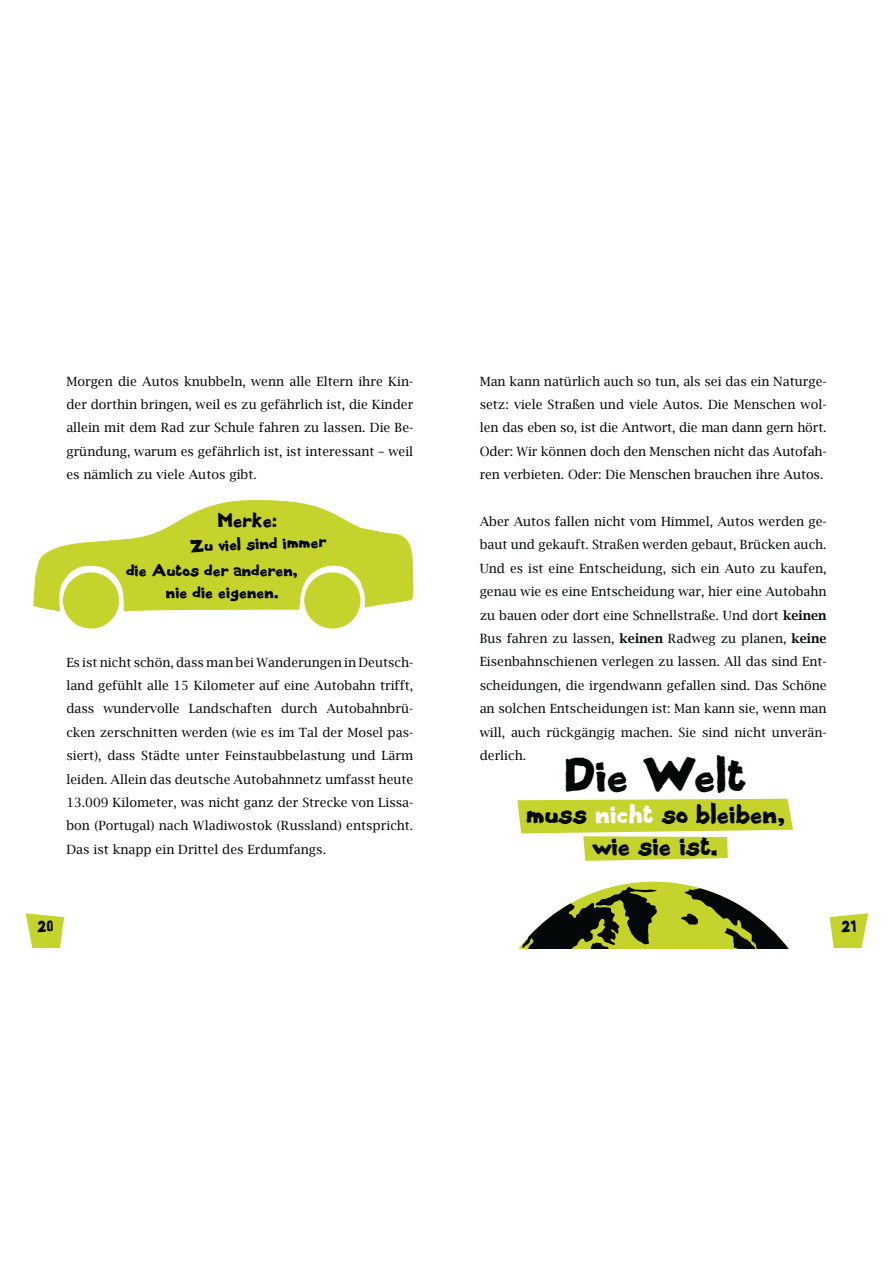
<style>
.page{position:relative;width:893px;height:1263px;background:#fff}
.page>*{position:absolute;margin:0;border:0;box-sizing:border-box;transform-origin:0 0}
.t1{font:41.7px "Black Metal Sans";color:#040809}
.t2{font:23.85px/31.8px "Black Metal Sans";color:#040809;text-align:center}
.t3{font:18.15px "Black Metal Sans";color:#040809}
.t4{font:15.3px/21.1px "Black Metal Sans";color:#040809}
.t5{font:12.75px/23.4px "Lucida Bright";color:#040809;text-align:justify}
.t6{font:12.75px "Black Metal Sans";color:#040809}
.s1{font-weight:600}
.s2{color:#fff}
</style>
<div class="page">
<svg style="left:829px;top:913px;width:39px;height:35px"></svg>
<svg style="left:26px;top:913px;width:38px;height:35px"></svg>
<svg style="left:517px;top:799px;width:276px;height:62px"></svg>
<svg style="left:33px;top:500px;width:381px;height:111px"></svg>
<div style="left:63px;top:573px;width:56px;height:55px;background:#c6d32d;border-radius:50%"></div>
<div style="left:63px;top:573px;width:56px;height:55px;border:1px solid #c6d32d;border-radius:50%"></div>
<div style="left:305px;top:573px;width:55px;height:55px;background:#c6d32d;border-radius:50%"></div>
<div style="left:304px;top:573px;width:56px;height:55px;border:1px solid #c6d32d;border-radius:50%"></div>
<svg style="left:519px;top:882px;width:269px;height:66px"></svg>
<p class="t5" style="left:66px;top:369px;width:348px">Morgen die Autos knubbeln, wenn alle Eltern ihre Kin&shy;der dorthin bringen, weil es zu gefährlich ist, die Kinder allein mit dem Rad zur Schule fahren zu lassen. Die Be&shy;gründung, warum es gefährlich ist, ist interessant – weil es nämlich zu viele Autos gibt.</p>
<p class="t3" style="left:218px;top:506px;width:61px">Merke:</p>
<p class="t4" style="left:190px;top:536px;width:137px;rotate:-2deg">Zu viel sind immer</p>
<p class="t4" style="left:166px;top:560px;width:133px;text-indent:-40px">die Autos der anderen, nie die eigenen.</p>
<p class="t5" style="left:66px;top:650px;width:348px">Es ist nicht schön, dass man bei Wanderungen in Deutsch&shy;land gefühlt alle 15 Kilometer auf eine Autobahn trifft, dass wundervolle Landschaften durch Autobahnbrü&shy;cken zerschnitten werden (wie es im Tal der Mosel pas&shy;siert), dass Städte unter Feinstaubbelastung und Lärm leiden. Allein das deutsche Autobahnnetz umfasst heute 13.009 Kilometer, was nicht ganz der Strecke von Lissa&shy;bon (Portugal) nach Wladiwostok (Russland) entspricht.<br>Das ist knapp ein Drittel des Erdumfangs.</p>
<p class="t5" style="left:479px;top:369px;width:348px">Man kann natürlich auch so tun, als sei das ein Naturge&shy;setz: viele Straßen und viele Autos. Die Menschen wol&shy;len das eben so, ist die Antwort, die man dann gern hört.<br>Oder: Wir können doch den Menschen nicht das Autofah&shy;ren verbieten. Oder: Die Menschen brauchen ihre Autos.</p>
<p class="t5" style="left:479px;top:510px;width:348px">Aber Autos fallen nicht vom Himmel, Autos werden ge&shy;baut und gekauft. Straßen werden gebaut, Brücken auch.<br>Und es ist eine Entscheidung, sich ein Auto zu kaufen, genau wie es eine Entscheidung war, hier eine Autobahn zu bauen oder dort eine Schnellstraße. Und dort <span class="s1">keinen </span>Bus fahren zu lassen, <span class="s1">keinen</span> Radweg zu planen, <span class="s1">keine </span>Eisenbahnschienen verlegen zu lassen. All das sind Ent&shy;scheidungen, die irgendwann gefallen sind. Das Schöne an solchen Entscheidungen ist: Man kann sie, wenn man will, auch rückgängig machen. Sie sind nicht unverän&shy;derlich.</p>
<p class="t1" style="left:565px;top:744px;width:183px">Die Welt</p>
<p class="t2" style="left:526px;top:798px;width:261px">muss <span class="s2">nicht</span> so bleiben, wie sie ist.</p>
<p class="t6" style="left:37px;top:917px;width:17px">20</p>
<p class="t6" style="left:841px;top:917px;width:17px">21</p>
</div>
